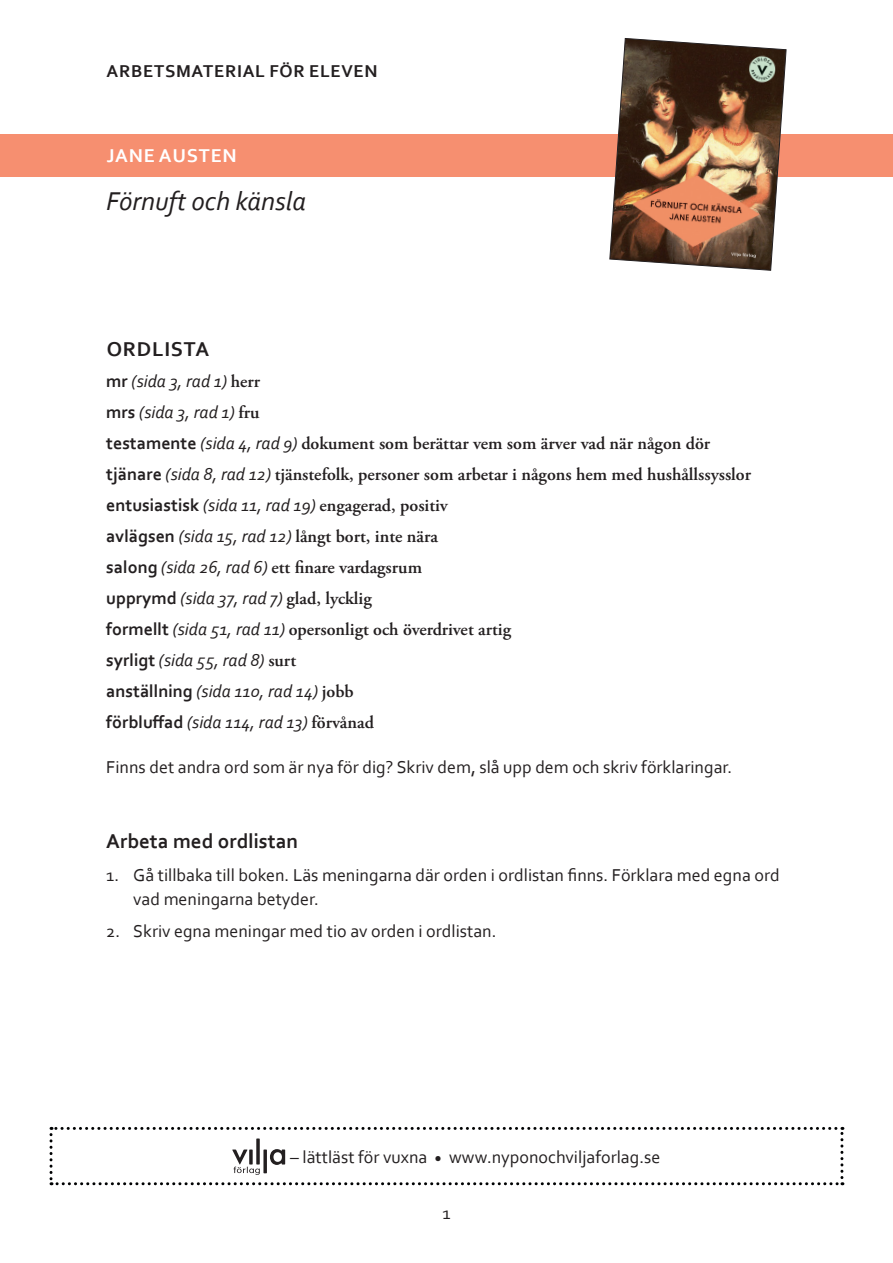
<style>
.page{position:relative;width:893px;height:1263px;background:#fff}
.page>*{position:absolute;margin:0;border:0;box-sizing:border-box;transform-origin:0 0}
.t1{font:italic 27px "Corbel";color:#231f20}
.Underrubrik{font:700 21px "Corbel";color:#231f20}
.Huvudrubrik{font:700 21px "Corbel";letter-spacing:.04em;color:#231f20}
.t2{font:700 19.5px "Corbel";letter-spacing:.04em;color:#fff}
.Ordlista_Vilja_kapsl{font:600 18px "Adobe Garamond Pro";color:#231f20}
.Brödtext_rad_över{font:18px/24px "Corbel";color:#231f20}
.Ordlista_Vilja_kapsl-2{font:italic 18px "Corbel";color:#231f20}
.t3{font:700 18px "Corbel";letter-spacing:.04em;color:#231f20}
.s1{font-weight:700;font-style:normal}
.s2{font-family:"Adobe Garamond Pro";font-weight:600;font-style:normal}
.s3{font-family:"Corbel";font-weight:700}
.s4{font-family:"Corbel";font-weight:400;font-style:italic}
</style>
<div class="page">
<div style="left:0;top:134px;width:893px;height:42px;background:#f68f70"></div>
<img style="left:609px;top:38px;width:177px;height:233px">
<svg style="left:50px;top:1127px;width:793px;height:58px"></svg>
<p class="t3" style="left:107px;top:60px;width:272px">ARBETSMATERIAL FÖR ELEVEN</p>
<p class="t2" style="left:107px;top:143px;width:132px">JANE AUSTEN</p>
<h1 class="t1" style="left:106px;top:184px;width:201px">Förnuft och känsla</h1>
<p class="Huvudrubrik" style="left:107px;top:336px;width:104px">ORDLISTA</p>
<p class="Ordlista_Vilja_kapsl-2" style="left:106px;top:370px;width:155px"><span class="s1">mr</span> (sida 3, rad 1) <span class="s2">herr</span></p>
<p class="Ordlista_Vilja_kapsl-2" style="left:106px;top:401px;width:155px"><span class="s1">mrs</span> (sida 3, rad 1) <span class="s2">fru</span></p>
<p class="Ordlista_Vilja_kapsl" style="left:106px;top:433px;width:605px"><span class="s3">testamente</span> <span class="s4">(sida 4, rad 9)</span> dokument som berättar vem som ärver vad när någon dör</p>
<p class="Ordlista_Vilja_kapsl" style="left:106px;top:464px;width:646px"><span class="s3">tjänare</span> <span class="s4">(sida 8, rad 12)</span> tjänstefolk, personer som arbetar i någons hem med hushållssysslor</p>
<p class="Ordlista_Vilja_kapsl" style="left:106px;top:495px;width:343px"><span class="s3">entusiastisk</span> <span class="s4">(sida 11, rad 19)</span> engagerad, positiv</p>
<p class="Ordlista_Vilja_kapsl" style="left:106px;top:526px;width:333px"><span class="s3">avlägsen</span> <span class="s4">(sida 15, rad 12)</span> långt bort, inte nära</p>
<p class="Ordlista_Vilja_kapsl" style="left:106px;top:557px;width:317px"><span class="s3">salong</span> <span class="s4">(sida 26, rad 6)</span> ett finare vardagsrum</p>
<p class="Ordlista_Vilja_kapsl-2" style="left:106px;top:587px;width:267px"><span class="s1">upprymd</span> (sida 37, rad 7) <span class="s2">glad, lycklig</span></p>
<p class="Ordlista_Vilja_kapsl" style="left:106px;top:619px;width:406px"><span class="s3">formellt</span> <span class="s4">(sida 51, rad 11)</span> opersonligt och överdrivet artig</p>
<p class="Ordlista_Vilja_kapsl-2" style="left:106px;top:649px;width:191px"><span class="s1">syrligt</span> (sida 55, rad 8) <span class="s2">surt</span></p>
<p class="Ordlista_Vilja_kapsl-2" style="left:106px;top:680px;width:249px"><span class="s1">anställning</span> (sida 110, rad 14) <span class="s2">jobb</span></p>
<p class="Ordlista_Vilja_kapsl-2" style="left:106px;top:711px;width:269px"><span class="s1">förbluffad</span> (sida 114, rad 13) <span class="s2">förvånad</span></p>
<p class="Brödtext_rad_över" style="left:106px;top:755px;width:627px">Finns det andra ord som är nya för dig? Skriv dem, slå upp dem och skriv förklaringar.</p>
<p class="Underrubrik" style="left:106px;top:828px;width:193px">Arbeta med ordlistan</p>
<p class="Brödtext_rad_över" style="left:133px;top:862px;width:648px;text-indent:-27px">1. Gå tillbaka till boken. Läs meningarna där orden i ordlistan finns. Förklara med egna ord vad meningarna betyder.</p>
<p class="Brödtext_rad_över" style="left:106px;top:919px;width:392px">2. Skriv egna meningar med tio av orden i ordlistan.</p>
<p class="Brödtext_rad_över" style="left:290px;top:1144px;width:372px">– lättläst för vuxna <sub>•</sub> www.nyponochviljaforlag.se</p>
<p class="Brödtext_rad_över" style="left:442px;top:1200px;width:10px">1</p>
</div>
